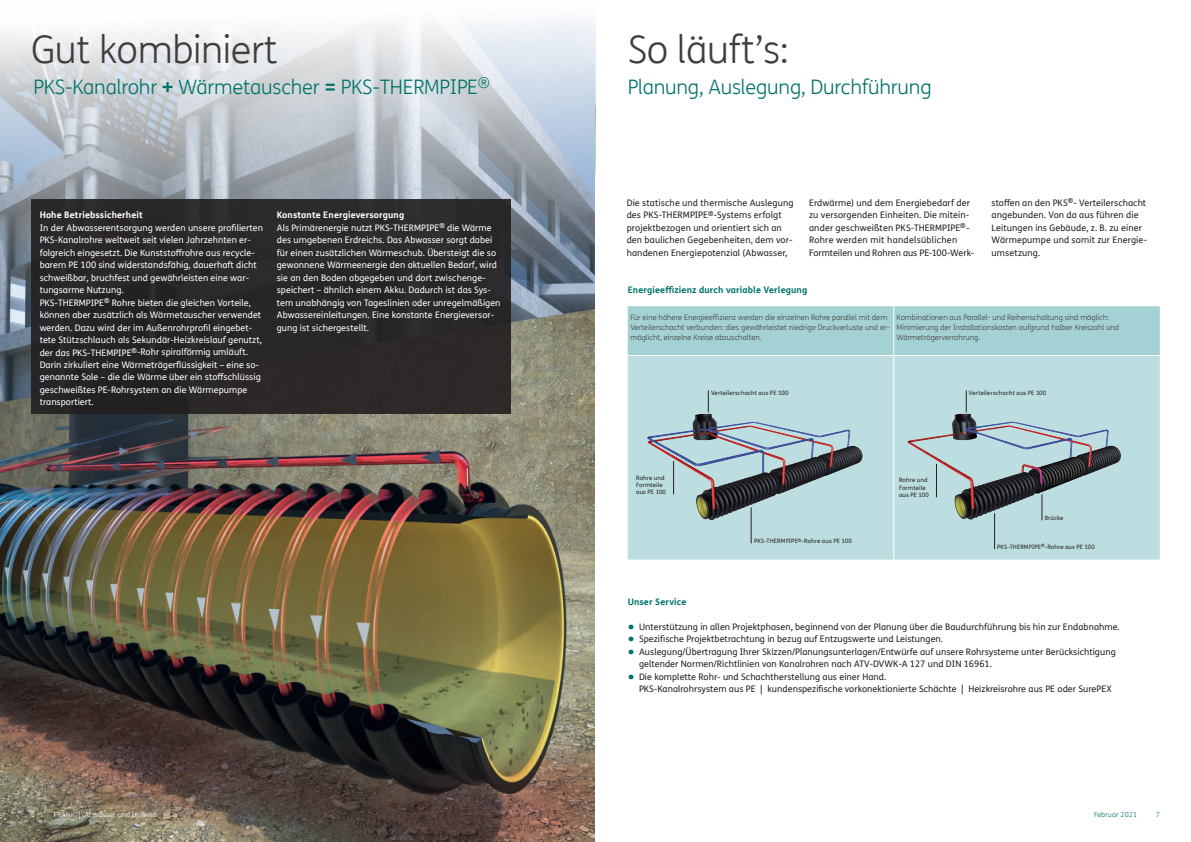
<style>
.page{position:relative;width:1191px;height:842px;background:#fff}
.page>*{position:absolute;margin:0;border:0;box-sizing:border-box;transform-origin:0 0}
.t1{font:300 38px "FS Me Pro";letter-spacing:-.01em;color:#3e3e3f}
.t2{font:300 20px "FS Me Pro";letter-spacing:-.01em;color:#00736a}
.t3{font:9px/12.5px "FS Me Pro";letter-spacing:.005em;color:#fff}
.t4{font:9px/12.5px "FS Me Pro";letter-spacing:.005em;color:#231f20}
.t5{font:700 9px "FS Me Pro";letter-spacing:.015em;color:#00736a}
.t6{font:700 9px "FS Me Pro";letter-spacing:.015em;color:#fff}
.t7{font:300 7.5px/10px "FS Me Pro";color:#231f20}
.t8{font:300 7px "FS Me Pro";letter-spacing:.02em;color:#fff}
.t9{font:300 7px "FS Me Pro";letter-spacing:.02em;color:#00736a}
.t10{font:6px/7.2px "FS Me Pro";letter-spacing:.02em;color:#231f20}
.s1{font-weight:700}
.s2{font-size:20px;color:#00736a}
</style>
<div class="page">
<img style="left:0;top:19px;width:596px;height:823px">
<div style="left:627px;top:306px;width:532px;height:49px;background:#a4d2d4"></div>
<div style="left:627px;top:356px;width:532px;height:204px;background:#bddee0"></div>
<hr style="left:893px;top:306px;width:1px;height:49px;background:#fff">
<hr style="left:893px;top:356px;width:1px;height:204px;background:#fff">
<img style="left:899px;top:371px;width:230px;height:173px">
<img style="left:640px;top:371px;width:230px;height:173px">
<hr style="left:673px;top:461px;width:1px;height:33px;background:#231f20">
<hr style="left:936px;top:464px;width:1px;height:33px;background:#231f20">
<svg style="left:1041px;top:494px;width:1px;height:26px"></svg>
<hr style="left:751px;top:507px;width:1px;height:36px;background:#231f20">
<hr style="left:994px;top:513px;width:1px;height:36px;background:#231f20">
<svg style="left:708px;top:390px;width:1px;height:22px"></svg>
<svg style="left:966px;top:390px;width:1px;height:22px"></svg>
<div style="left:31px;top:200px;width:479px;height:214px;background:#2b2828"></div>
<h1 class="t1" style="left:31px;top:24px;width:248px">Gut kombiniert</h1>
<h2 class="t2" style="left:33px;top:74px;width:458px">PKS-Kanalrohr <span class="s1">+</span> Wärmetauscher <span class="s1">=</span> PKS-THERMPIPE<sup>®</sup></h2>
<p class="t6" style="left:40px;top:208px;width:105px">Hohe Betriebssicherheit</p>
<p class="t3" style="left:40px;top:221px;width:225px">In der Abwasserentsorgung werden unsere profilierten PKS-Kanalrohre weltweit seit vielen Jahrzehnten er&shy;folgreich eingesetzt. Die Kunststoffrohre aus recycle&shy;barem PE 100 sind widerstandsfähig, dauerhaft dicht schweißbar, bruchfest und gewährleisten eine war&shy;tungsarme Nutzung.<br>PKS-THERMPIPE<sup>®</sup> Rohre bieten die gleichen Vorteile, können aber zusätzlich als Wärmetauscher verwendet werden. Dazu wird der im Außenrohrprofil eingebet&shy;tete Stützschlauch als Sekundär-Heizkreislauf genutzt, der das PKS-THEMPIPE<sup>®</sup>-Rohr spiralförmig umläuft.<br>Darin zirkuliert eine Wärmeträgerflüssigkeit – eine so&shy;genannte Sole – die die Wärme über ein stoffschlüssig geschweißtes PE-Rohrsystem an die Wärmepumpe transportiert.</p>
<p class="t3" style="left:277px;top:209px;width:225px"><span class="s1">Konstante Energieversorgung<br></span>Als Primärenergie nutzt PKS-THERMPIPE<sup>®</sup> die Wärme des umgebenen Erdreichs. Das Abwasser sorgt dabei für einen zusätzlichen Wärmeschub. Übersteigt die so gewonnene Wärmeenergie den aktuellen Bedarf, wird sie an den Boden abgegeben und dort zwischenge&shy;speichert – ähnlich einem Akku. Dadurch ist das Sys&shy;tem unabhängig von Tageslinien oder unregelmäßigen Abwassereinleitungen. Eine konstante Energieversor&shy;gung ist sichergestellt.</p>
<h1 class="t1" style="left:627px;top:24px;width:163px">So läuft’s:</h1>
<h2 class="t2" style="left:627px;top:74px;width:305px">Planung, Auslegung, Durchführung</h2>
<p class="t4" style="left:626px;top:196px;width:168px">Die statische und thermische Auslegung des PKS-THERMPIPE<sup>®</sup>-Systems erfolgt projektbezogen und orientiert sich an den baulichen Gegebenheiten, dem vor&shy;handenen Energiepotenzial (Abwasser,</p>
<p class="t4" style="left:809px;top:196px;width:167px">Erdwärme) und dem Energiebedarf der zu versorgenden Einheiten. Die mitein&shy;ander geschweißten PKS-THERMPIPE<sup>®</sup>- Rohre werden mit handelsüblichen Formteilen und Rohren aus PE-100-Werk-</p>
<p class="t4" style="left:991px;top:196px;width:156px">stoffen an den PKS<sup>®</sup>- Verteilerschacht angebunden. Von da aus führen die<br>Leitungen ins Gebäude, z. B. zu einer<br>Wärmepumpe und somit zur Energie&shy;umsetzung.</p>
<p class="t5" style="left:627px;top:283px;width:181px">Energieeffizienz durch variable Verlegung</p>
<p class="t7" style="left:630px;top:313px;width:260px">Für eine höhere Energieeffizienz werden die einzelnen Rohre parallel mit dem<br>Verteilerschacht verbunden: dies gewährleistet niedrige Druckverluste und er&shy;möglicht, einzelne Kreise abzuschalten.</p>
<p class="t7" style="left:896px;top:313px;width:224px">Kombinationen aus Parallel- und Reihenschaltung sind möglich:<br>Minimierung der Installationskosten aufgrund halber Kreiszahl und<br>Wärmeträgerverrohrung.</p>
<p class="t10" style="left:711px;top:389px;width:79px">Verteilerschacht aus PE 100</p>
<p class="t10" style="left:969px;top:389px;width:79px">Verteilerschacht aus PE 100</p>
<p class="t10" style="left:636px;top:474px;width:31px">Rohre und<br>Formteile aus PE 100</p>
<p class="t10" style="left:899px;top:477px;width:31px">Rohre und<br>Formteile aus PE 100</p>
<p class="t10" style="left:754px;top:538px;width:99px">PKS-THERMPIPE<sup>®</sup>-Rohre aus PE 100</p>
<p class="t10" style="left:1044px;top:514px;width:20px">Brücke</p>
<p class="t10" style="left:997px;top:543px;width:99px">PKS-THERMPIPE<sup>®</sup>-Rohre aus PE 100</p>
<p class="t5" style="left:627px;top:595px;width:60px">Unser Service</p>
<p class="t4" style="left:627px;top:620px;width:493px"><span class="s2">•</span> Unterstützung in allen Projektphasen, beginnend von der Planung über die Baudurchführung bis hin zur Endabnahme.</p>
<p class="t4" style="left:627px;top:633px;width:317px"><span class="s2">•</span> Spezifische Projektbetrachtung in bezug auf Entzugswerte und Leistungen.</p>
<p class="t4" style="left:639px;top:645px;width:478px;text-indent:-11px"><span class="s2">•</span> Auslegung/Übertragung Ihrer Skizzen/Planungsunterlagen/Entwürfe auf unsere Rohrsysteme unter Berücksichtigung geltender Normen/Richtlinien von Kanalrohren nach ATV-DVWK-A 127 und DIN 16961.</p>
<p class="t4" style="left:639px;top:670px;width:474px;text-indent:-11px"><span class="s2">•</span> Die komplette Rohr- und Schachtherstellung aus einer Hand.<br>PKS-Kanalrohrsystem aus PE | kundenspezifische vorkonektionierte Schächte | Heizkreisrohre aus PE oder SurePEX</p>
<p class="t8" style="left:31px;top:810px;width:6px">6</p>
<p class="t8" style="left:54px;top:810px;width:105px">FRANK | Abwasser und Umwelt</p>
<p class="t9" style="left:1094px;top:810px;width:44px">Februar 2021</p>
<p class="t9" style="left:1155px;top:810px;width:6px">7</p>
</div>
